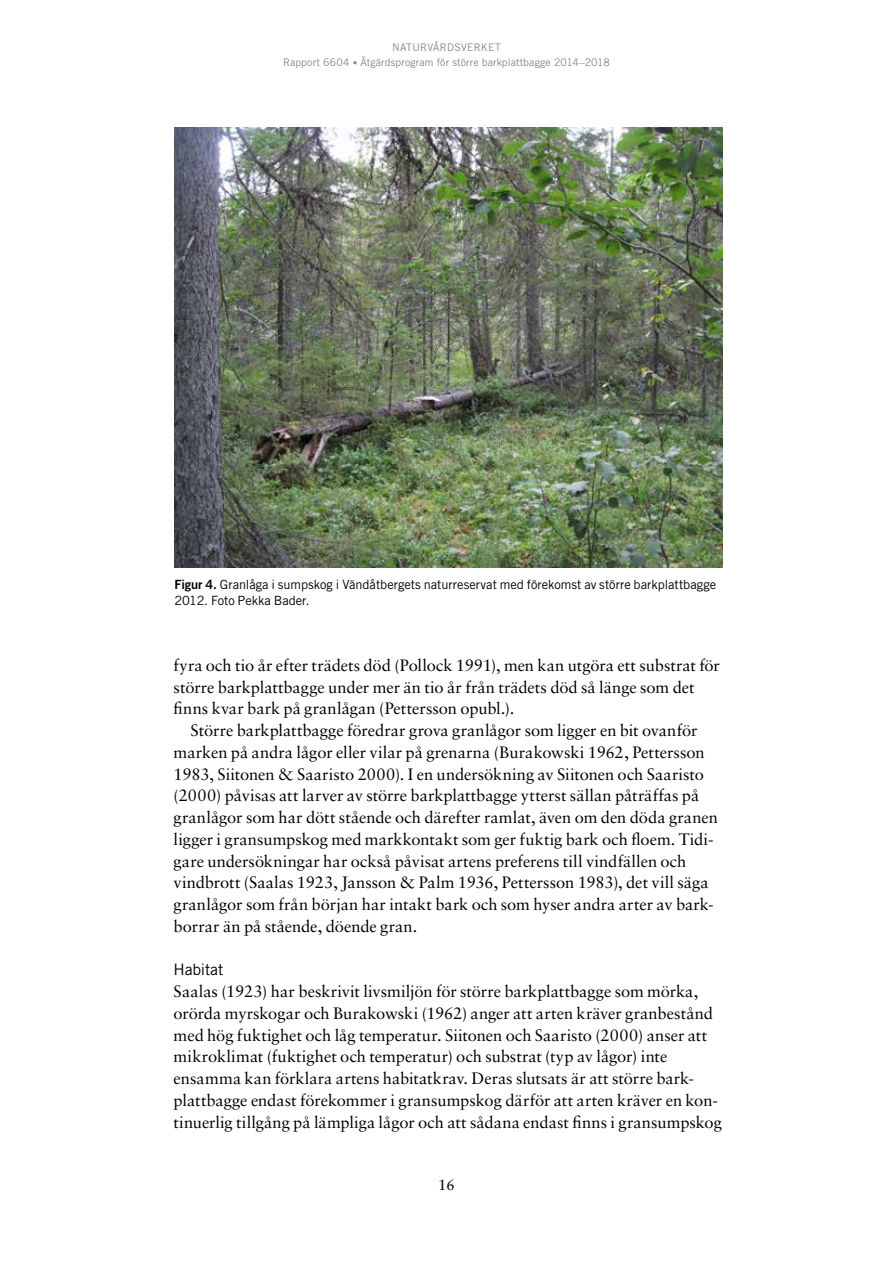
<style>
.page{position:relative;width:893px;height:1263px;background:#fff}
.page>*{position:absolute;margin:0;border:0;box-sizing:border-box;transform-origin:0 0}
.t1{font:16.5px/21.8px "Sabon";color:#000}
.t2{font:15.75px "Trade Gothic";color:#000}
.t3{font:15px "Sabon";color:#000}
.t4{font:12.75px/16.5px "Trade Gothic";color:#000}
.t5{font:10.5px/15px "Trade Gothic";letter-spacing:.015em;color:#87888a;text-align:center}
.s1{font-size:9px}
.s2{font-family:"Trade Gothic Bold Two"}
</style>
<div class="page">
<img style="left:174px;top:128px;width:549px;height:440px">
<p class="t5" style="left:283px;top:39px;width:328px">naturvårdsverket<br>Rapport 6604 <span class="s1">•</span> Åtgärdsprogram för större barkplattbagge 2014–2018</p>
<p class="t4" style="left:174px;top:576px;width:543px"><span class="s2">Figur 4.</span> Granlåga i sumpskog i Vändåtbergets naturreservat med förekomst av större barkplattbagge<br>2012. Foto Pekka Bader.</p>
<p class="t1" style="left:174px;top:654px;width:548px">fyra och tio år efter trädets död (Pollock 1991), men kan utgöra ett substrat för större barkplattbagge under mer än tio år från trädets död så länge som det finns kvar bark på granlågan (Pettersson opubl.).</p>
<p class="t1" style="left:174px;top:719px;width:546px;text-indent:17px">Större barkplattbagge föredrar grova granlågor som ligger en bit ovanför marken på andra lågor eller vilar på grenarna (Burakowski 1962, Pettersson 1983, Siitonen &amp; Saaristo 2000). I en undersökning av Siitonen och Saaristo (2000) påvisas att larver av större barkplattbagge ytterst sällan påträffas på granlågor som har dött stående och därefter ramlat, även om den döda granen ligger i gransumpskog med markkontakt som ger fuktig bark och floem. Tidi&shy;gare undersökningar har också påvisat artens preferens till vindfällen och vindbrott (Saalas 1923, Jansson &amp; Palm 1936, Pettersson 1983), det vill säga granlågor som från början har intakt bark och som hyser andra arter av bark&shy;borrar än på stående, döende gran.</p>
<p class="t2" style="left:174px;top:960px;width:51px">Habitat</p>
<p class="t1" style="left:174px;top:980px;width:550px">Saalas (1923) har beskrivit livsmiljön för större barkplattbagge som mörka, orörda myrskogar och Burakowski (1962) anger att arten kräver granbestånd med hög fuktighet och låg temperatur. Siitonen och Saaristo (2000) anser att mikroklimat (fuktighet och temperatur) och substrat (typ av lågor) inte ensamma kan förklara artens habitatkrav. Deras slutsats är att större bark&shy;plattbagge endast förekommer i gransumpskog därför att arten kräver en kon&shy;tinuerlig tillgång på lämpliga lågor och att sådana endast finns i gransumpskog</p>
<p class="t3" style="left:438px;top:1175px;width:18px">16</p>
</div>
